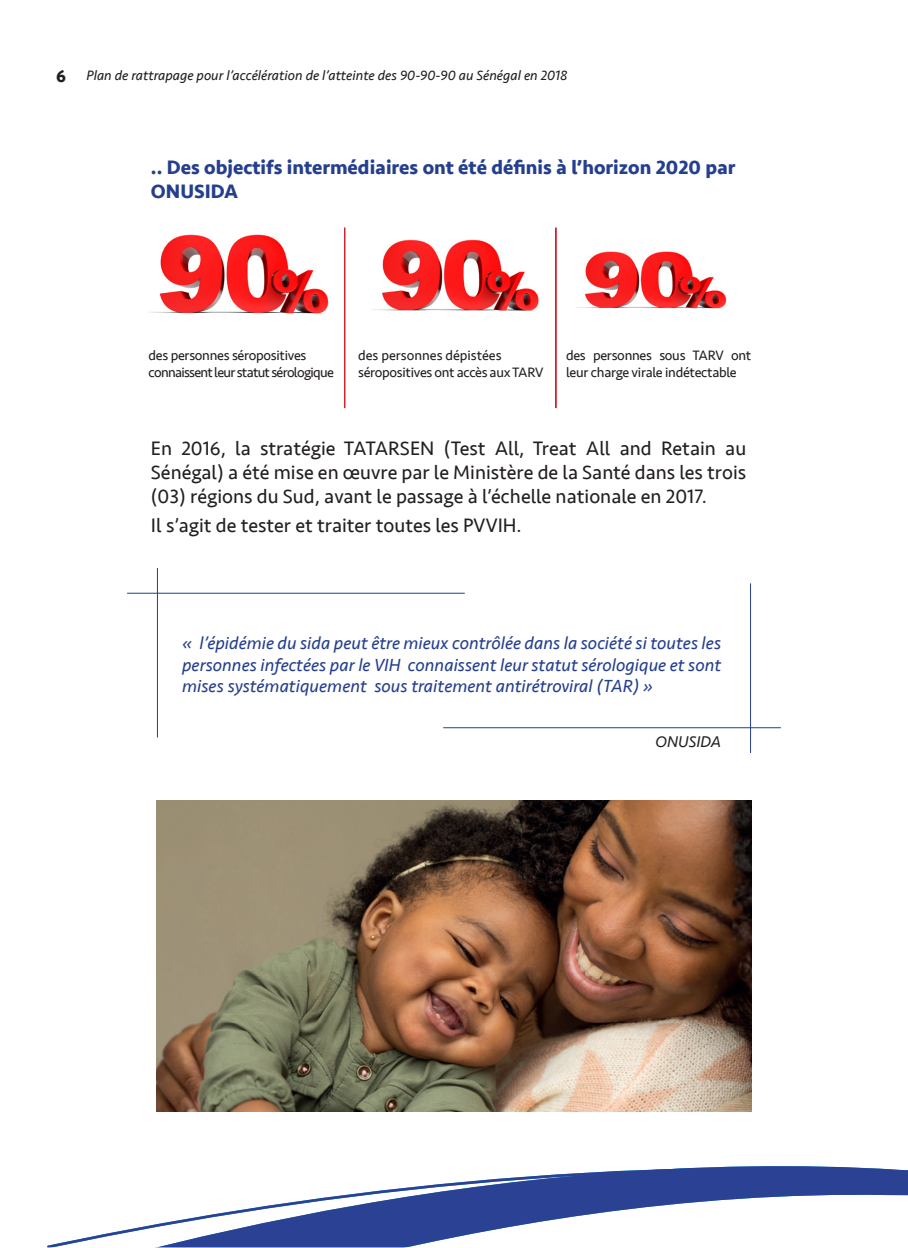
<style>
.page{position:relative;width:908px;height:1248px;background:#fff}
.page>*{position:absolute;margin:0;border:0;box-sizing:border-box;transform-origin:0 0}
.t1{font:20px/24px "Seravek";color:#231f20;text-align:justify}
.t2{font:700 20px/24px "Seravek";color:#253f8e}
.t3{font:italic 18px/21.6px "Seravek";color:#253f8e;text-align:justify}
.t4{font:700 18px "Seravek";color:#231f20}
.t5{font:italic 16px "Seravek";color:#231f20}
.t6{font:14px/16.8px "Seravek";letter-spacing:-.02em;color:#231f20}
.t7{font:italic 14px "Seravek";color:#231f20}
.t8{font:14px/16.8px "Seravek";letter-spacing:-.05em;color:#231f20}
</style>
<div class="page">
<svg style="left:47px;top:1166px;width:860px;height:81px"></svg>
<hr style="left:127px;top:592px;width:337px;height:1px;background:#253f8e">
<hr style="left:157px;top:568px;width:1px;height:169px;background:#253f8e">
<hr style="left:443px;top:727px;width:337px;height:1px;background:#253f8e">
<hr style="left:749px;top:583px;width:1px;height:170px;background:#253f8e">
<img style="left:150px;top:234px;width:179px;height:80px">
<img style="left:372px;top:239px;width:167px;height:72px">
<img style="left:577px;top:251px;width:150px;height:58px">
<div style="left:555px;top:228px;width:1px;height:180px;border:1px solid #d1232a"></div>
<div style="left:344px;top:228px;width:1px;height:180px;border:1px solid #d1232a"></div>
<img style="left:157px;top:801px;width:594px;height:310px">
<p class="t4" style="left:56px;top:66px;width:11px">6</p>
<p class="t7" style="left:87px;top:67px;width:482px">Plan de rattrapage pour l’accélération de l’atteinte des 90-90-90 au Sénégal en 2018</p>
<p class="t2" style="left:151px;top:156px;width:585px">.. Des objectifs intermédiaires ont été définis à l’horizon 2020 par<br>ONUSIDA</p>
<p class="t8" style="left:148px;top:347px;width:187px">des personnes séropositives connaissent leur statut sérologique</p>
<p class="t6" style="left:358px;top:347px;width:187px">des personnes dépistées séropositives ont accès aux TARV</p>
<p class="t6" style="left:565px;top:347px;width:187px">des personnes sous TARV ont leur charge virale indétectable</p>
<p class="t1" style="left:151px;top:437px;width:596px">En 2016, la stratégie TATARSEN (Test All, Treat All and Retain au Sénégal) a été mise en œuvre par le Ministère de la Santé dans les trois (03) régions du Sud, avant le passage à l’échelle nationale en 2017.</p>
<p class="t1" style="left:151px;top:514px;width:372px">Il s’agit de tester et traiter toutes les PVVIH.</p>
<p class="t3" style="left:182px;top:632px;width:540px">« l’épidémie du sida peut être mieux contrôlée dans la société si toutes les personnes infectées par le VIH connaissent leur statut sérologique et sont mises systématiquement sous traitement antirétroviral (TAR) »</p>
<p class="t5" style="left:655px;top:732px;width:67px">ONUSIDA</p>
</div>
